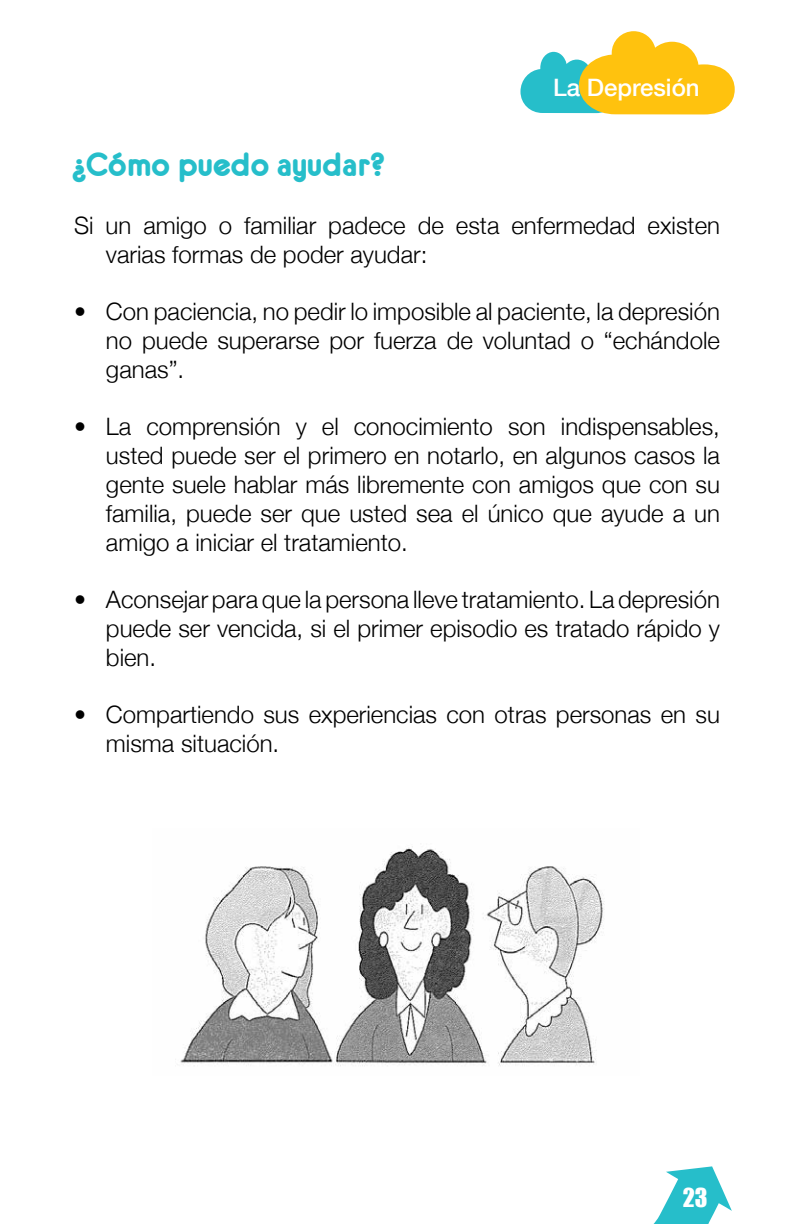
<style>
.page{position:relative;width:792px;height:1224px;background:#fff}
.page>*{position:absolute;margin:0;border:0;box-sizing:border-box;transform-origin:0 0}
.t1{font:36px "Eurofurencebold";color:#26beca}
.t2{font:300 24px/28.8px "Helvetica Neue";color:#000;text-align:justify}
.t3{font:500 24px "Helvetica Neue";color:#fff}
.t4{font:24px "Impact";color:#fff}
</style>
<div class="page">
<svg style="left:653px;top:1166px;width:79px;height:58px"></svg>
<svg style="left:520px;top:31px;width:215px;height:84px"></svg>
<img style="left:180px;top:846px;width:425px;height:220px">
<p class="t3" style="left:553px;top:68px;width:148px">La Depresión</p>
<h1 class="t1" style="left:72px;top:146px;width:314px">¿Cómo puedo ayudar?</h1>
<p class="t2" style="left:106px;top:209px;width:616px;text-indent:-32px">Si un amigo o familiar padece de esta enfermedad existen varias formas de poder ayudar:</p>
<p class="t2" style="left:106px;top:296px;width:616px;text-indent:-32px">• Con paciencia, no pedir lo imposible al paciente, la depresión no puede superarse por fuerza de voluntad o “echándole ganas”.</p>
<p class="t2" style="left:106px;top:411px;width:616px;text-indent:-32px">• La comprensión y el conocimiento son indispensables, usted puede ser el primero en notarlo, en algunos casos la gente suele hablar más libremente con amigos que con su familia, puede ser que usted sea el único que ayude a un amigo a iniciar el tratamiento.</p>
<p class="t2" style="left:106px;top:584px;width:616px;text-indent:-32px">• Aconsejar para que la persona lleve tratamiento. La depresión puede ser vencida, si el primer episodio es tratado rápido y bien.</p>
<p class="t2" style="left:106px;top:699px;width:616px;text-indent:-32px">• Compartiendo sus experiencias con otras personas en su misma situación.</p>
<p class="t4" style="left:683px;top:1179px;width:26px">23</p>
</div>
